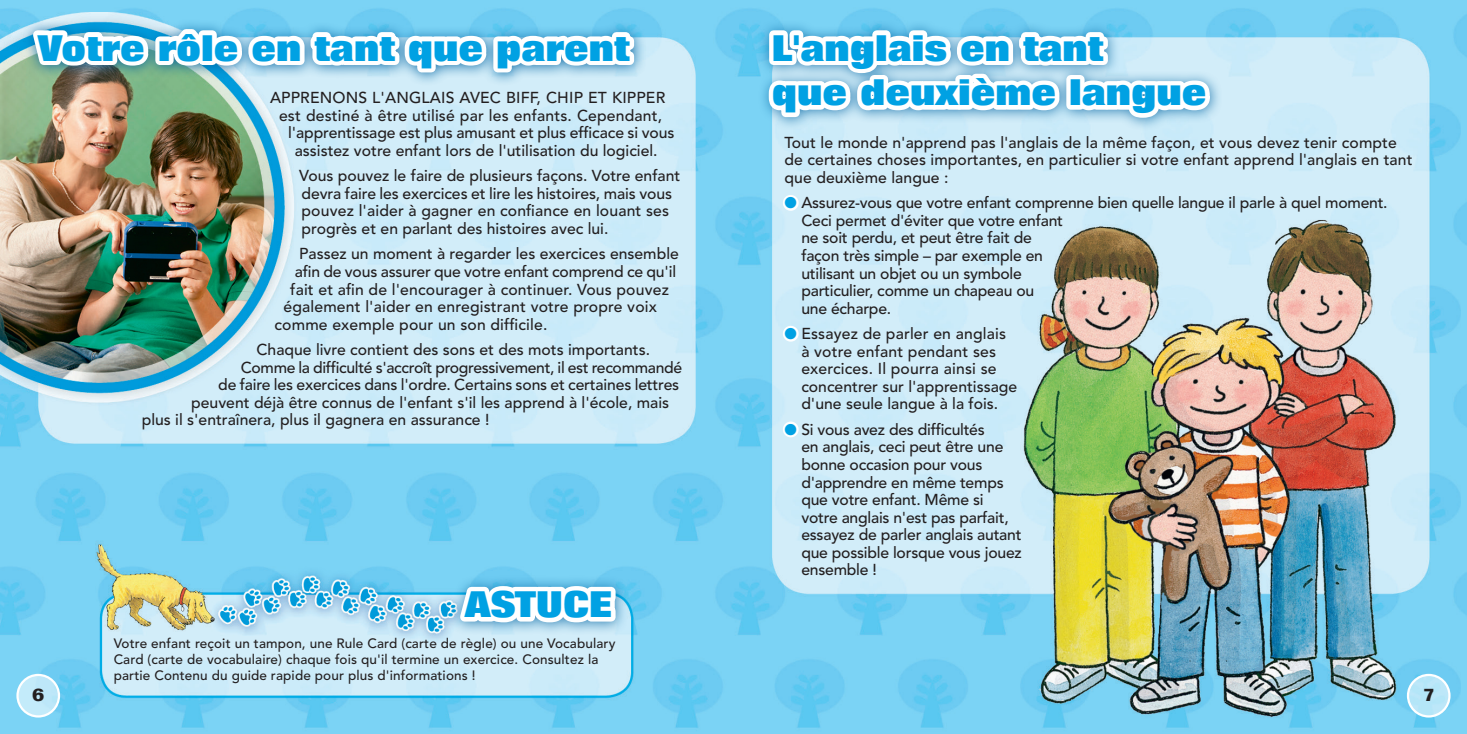
<style>
.page{position:relative;width:1467px;height:734px;background:#fff}
.page>*{position:absolute;margin:0;border:0;box-sizing:border-box;transform-origin:0 0}
.t1{font:800 36px/44.6px "Folio LT";color:#00a1e3}
.t2{font:700 18px "Folio LT";color:#231f20}
.t3{font:500 15.75px/17.6px "Avenir LT";color:#231f20}
.t4{font:500 15.75px "Avenir LT";letter-spacing:-.02em;color:#231f20}
.t5{font:500 13.5px/16px "Avenir LT";letter-spacing:.01em;color:#231f20}
.s1{color:#00a1e3}
</style>
<div class="page">
<img style="left:0;top:0;width:1467px;height:733px">
<div style="left:757px;top:19px;width:466px;height:112px;background:#0063a1;opacity:.75"></div>
<svg style="left:764px;top:0;width:452px;height:132px"></svg>
<svg style="left:779px;top:191px;width:23px;height:23px"></svg>
<svg style="left:779px;top:322px;width:23px;height:23px"></svg>
<svg style="left:779px;top:418px;width:23px;height:23px"></svg>
<img style="left:26px;top:0;width:613px;height:185px">
<div style="left:449px;top:575px;width:179px;height:60px;background:#0063a1;opacity:.75"></div>
<svg style="left:454px;top:474px;width:166px;height:154px"></svg>
<svg style="left:18px;top:674px;width:41px;height:42px"></svg>
<div style="left:16px;top:673px;width:44px;height:44px;border:2px solid #fff;border-radius:50%"></div>
<svg style="left:1408px;top:674px;width:41px;height:42px"></svg>
<div style="left:1407px;top:673px;width:44px;height:44px;border:2px solid #fff;border-radius:50%"></div>
<h1 class="t1" style="left:38px;top:26px;width:593px">Votre rôle en tant que parent</h1>
<p class="t3" style="left:270px;top:89px;width:397px">APPRENONS L'ANGLAIS AVEC BIFF, CHIP ET KIPPER</p>
<p class="t3" style="left:279px;top:107px;width:385px">est destiné à être utilisé par les enfants. Cependant,</p>
<p class="t3" style="left:288px;top:124px;width:388px">l'apprentissage est plus amusant et plus efficace si vous</p>
<p class="t3" style="left:295px;top:142px;width:364px">assistez votre enfant lors de l'utilisation du logiciel.</p>
<p class="t3" style="left:299px;top:167px;width:383px">Vous pouvez le faire de plusieurs façons. Votre enfant devra faire les exercices et lire les histoires, mais vous pouvez l'aider à gagner en confiance en louant ses progrès et en parlant des histoires avec lui.</p>
<p class="t3" style="left:299px;top:245px;width:381px">Passez un moment à regarder les exercices ensemble</p>
<p class="t3" style="left:295px;top:263px;width:383px">afin de vous assurer que votre enfant comprend ce qu'il</p>
<p class="t3" style="left:290px;top:281px;width:380px">fait et afin de l'encourager à continuer. Vous pouvez</p>
<p class="t3" style="left:284px;top:298px;width:375px">également l'aider en enregistrant votre propre voix</p>
<p class="t3" style="left:275px;top:316px;width:274px">comme exemple pour un son difficile.</p>
<p class="t3" style="left:257px;top:341px;width:395px">Chaque livre contient des sons et des mots importants.</p>
<p class="t4" style="left:241px;top:358px;width:443px">Comme la difficulté s'accroît progressivement, il est recommandé</p>
<p class="t3" style="left:218px;top:376px;width:462px">de faire les exercices dans l'ordre. Certains sons et certaines lettres</p>
<p class="t3" style="left:191px;top:394px;width:479px">peuvent déjà être connus de l'enfant s'il les apprend à l'école, mais</p>
<p class="t3" style="left:142px;top:411px;width:349px">plus il s'entraînera, plus il gagnera en assurance !</p>
<h1 class="t1" style="left:465px;top:582px;width:148px">ASTUCE</h1>
<p class="t5" style="left:114px;top:635px;width:503px">Votre enfant reçoit un tampon, une Rule Card (carte de règle) ou une Vocabulary<br>Card (carte de vocabulaire) chaque fois qu'il termine un exercice. Consultez la partie Contenu du guide rapide pour plus d'informations !</p>
<h1 class="t1" style="left:772px;top:26px;width:436px">L'anglais en tant<br>que deuxième langue</h1>
<p class="t3" style="left:784px;top:134px;width:630px">Tout le monde n'apprend pas l'anglais de la même façon, et vous devez tenir compte de certaines choses importantes, en particulier si votre enfant apprend l'anglais en tant que deuxième langue :</p>
<p class="t3" style="left:801px;top:194px;width:588px;text-indent:-17px"><span class="s1">●</span> Assurez-vous que votre enfant comprenne bien quelle langue il parle à quel moment.<br>Ceci permet d'éviter que votre enfant<br>ne soit perdu, et peut être fait de<br>façon très simple – par exemple en<br>utilisant un objet ou un symbole<br>particulier, comme un chapeau ou<br>une écharpe.</p>
<p class="t3" style="left:801px;top:325px;width:217px;text-indent:-17px"><span class="s1">●</span> Essayez de parler en anglais à votre enfant pendant ses exercices. Il pourra ainsi se concentrer sur l'apprentissage d'une seule langue à la fois.</p>
<p class="t3" style="left:801px;top:421px;width:222px;text-indent:-17px"><span class="s1">●</span> Si vous avez des difficultés<br>en anglais, ceci peut être une bonne occasion pour vous d'apprendre en même temps que votre enfant. Même si votre anglais n'est pas parfait, essayez de parler anglais autant que possible lorsque vous jouez ensemble !</p>
<p class="t2" style="left:32px;top:683px;width:14px">6</p>
<p class="t2" style="left:1423px;top:683px;width:14px">7</p>
</div>
